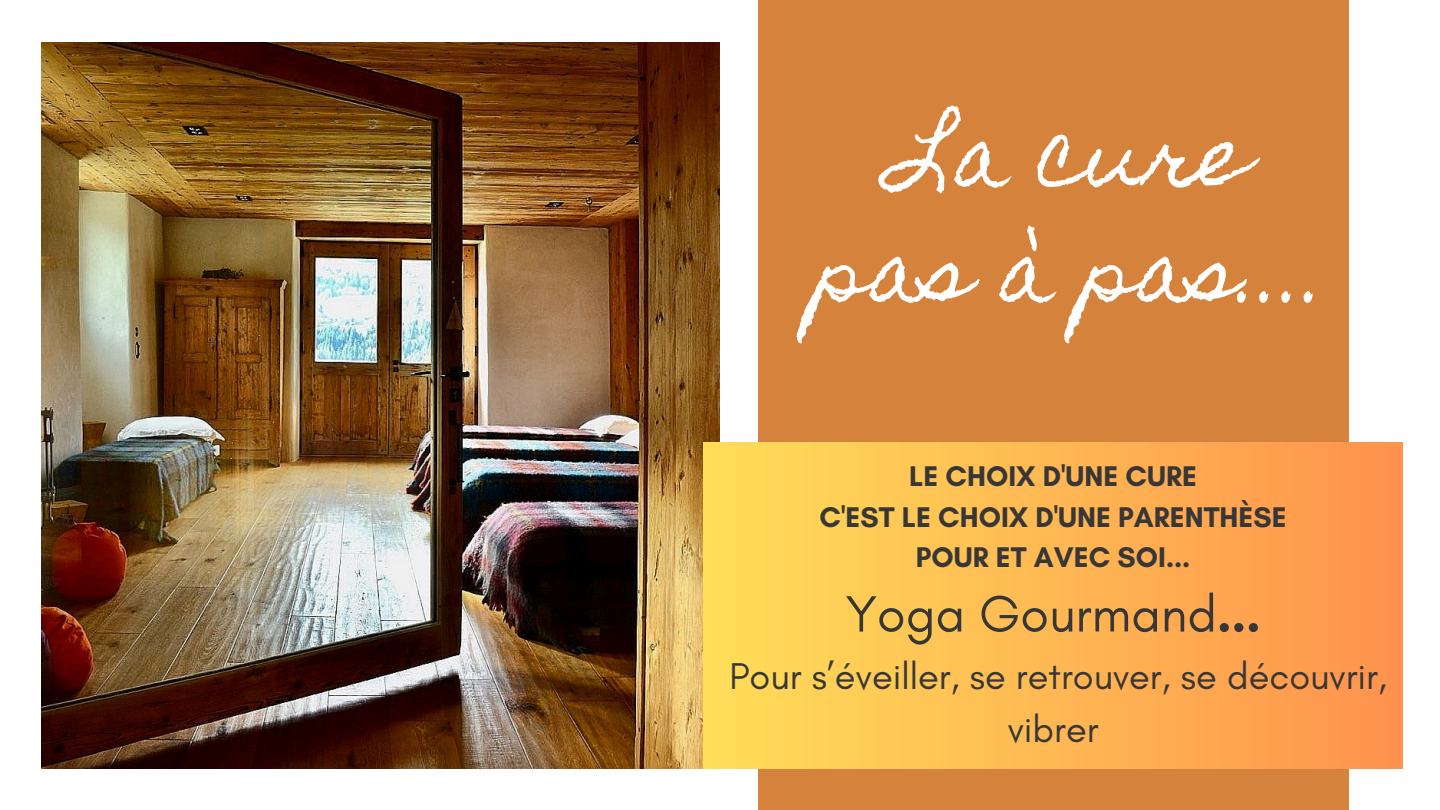
<style>
.page{position:relative;width:1440px;height:810px;background:#fff}
.page>*{position:absolute;margin:0;border:0;box-sizing:border-box;transform-origin:0 0}
.t1{font:82.4px/115.2px "Homemade Apple";color:#fff;text-align:center}
.t2{font:52px "Glacial Indifference";color:#373737}
.t3{font:38px/52.5px "Glacial Indifference";color:#373737;text-align:center}
.t4{font:700 29px "Glacial Indifference";color:#373737}
.s1{font-weight:700}
</style>
<div class="page">
<div style="left:758px;top:0;width:590px;height:810px;background:#d5833c"></div>
<img style="left:42px;top:42px;width:678px;height:726px">
<div style="left:703px;top:442px;width:699px;height:326px;background:linear-gradient(to right,#ffde59,#ff924d)"></div>
<p class="t1" style="left:816px;top:98px;width:514px">La cure pas à pas....</p>
<p class="t4" style="left:909px;top:459px;width:289px">LE CHOIX D'UNE CURE</p>
<h1 class="t4" style="left:820px;top:499px;width:469px">C'EST LE CHOIX D'UNE PARENTHÈSE</h1>
<p class="t4" style="left:916px;top:540px;width:276px">POUR ET AVEC SOI...</p>
<p class="t2" style="left:846px;top:582px;width:417px">Yoga Gourmand<span class="s1">...</span></p>
<p class="t3" style="left:730px;top:650px;width:659px">Pour s’éveiller, se retrouver, se découvrir, vibrer</p>
</div>
